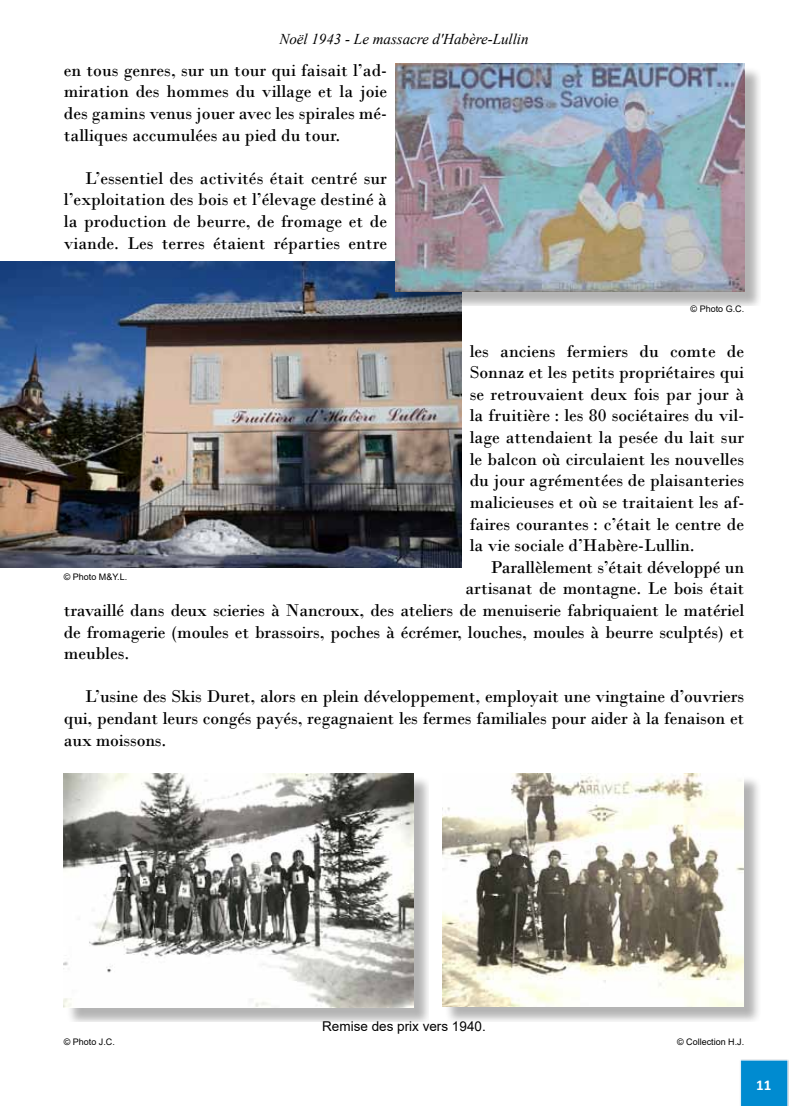
<style>
.page{position:relative;width:808px;height:1106px;background:#fff}
.page>*{position:absolute;margin:0;border:0;box-sizing:border-box;transform-origin:0 0}
.t1{font:18px/21.6px "Bodoni";letter-spacing:-.01em;color:#000;text-align:justify}
.t2{font:italic 15px "Times New Roman";color:#000}
.t3{font:700 15px "Calibri";color:#fff}
.t4{font:13.5px "Arial";color:#000}
.t5{font:9px "Arial";color:#000}
</style>
<div class="page">
<img style="left:0;top:63px;width:789px;height:1043px">
<img style="left:0;top:261px;width:461px;height:306px">
<div style="left:397px;top:66px;width:363px;height:239px;background:#000;opacity:.3"></div>
<img style="left:395px;top:64px;width:350px;height:227px">
<div style="left:445px;top:775px;width:318px;height:246px;background:#000;opacity:.3"></div>
<img style="left:442px;top:773px;width:302px;height:233px">
<div style="left:66px;top:775px;width:362px;height:246px;background:#000;opacity:.3"></div>
<img style="left:64px;top:773px;width:350px;height:234px">
<p class="t2" style="left:279px;top:29px;width:251px">Noël 1943 - Le massacre d'Habère-Lullin</p>
<p class="t1" style="left:64px;top:59px;width:325px">en tous genres, sur un tour qui faisait l’ad&shy;miration des hommes du village et la joie des gamins venus jouer avec les spirales mé&shy;talliques accumulées au pied du tour.</p>
<p class="t1" style="left:64px;top:167px;width:325px;text-indent:21px">L’essentiel des activités était centré sur l’exploitation des bois et l’élevage destiné à la production de beurre, de fromage et de viande. Les terres étaient réparties entre</p>
<p class="t5" style="left:690px;top:302px;width:55px">© Photo G.C.</p>
<p class="t1" style="left:470px;top:340px;width:276px">les anciens fermiers du comte de Sonnaz et les petits propriétaires qui se retrouvaient deux fois par jour à la fruitière : les 80 sociétaires du vil&shy;lage attendaient la pesée du lait sur le balcon où circulaient les nouvelles du jour agrémentées de plaisanteries malicieuses et où se traitaient les af&shy;faires courantes : c’était le centre de la vie sociale d’Habère-Lullin.</p>
<p class="t1" style="left:491px;top:556px;width:255px">Parallèlement s’était développé un</p>
<p class="t1" style="left:465px;top:578px;width:280px">artisanat de montagne. Le bois était</p>
<p class="t1" style="left:64px;top:599px;width:682px">travaillé dans deux scieries à Nancroux, des ateliers de menuiserie fabriquaient le matériel</p>
<p class="t1" style="left:64px;top:621px;width:682px">de fromagerie (moules et brassoirs, poches à écrémer, louches, moules à beurre sculptés) et</p>
<p class="t1" style="left:64px;top:642px;width:67px">meubles.</p>
<p class="t1" style="left:64px;top:686px;width:682px;text-indent:21px">L’usine des Skis Duret, alors en plein développement, employait une vingtaine d’ouvriers qui, pendant leurs congés payés, regagnaient les fermes familiales pour aider à la fenaison et aux moissons.</p>
<p class="t5" style="left:64px;top:570px;width:65px">© Photo M&amp;Y.L.</p>
<p class="t4" style="left:322px;top:1017px;width:165px">Remise des prix vers 1940.</p>
<p class="t5" style="left:64px;top:1035px;width:53px">© Photo J.C.</p>
<p class="t5" style="left:677px;top:1035px;width:69px">© Collection H.J.</p>
<p class="t3" style="left:756px;top:1074px;width:17px">11</p>
</div>
